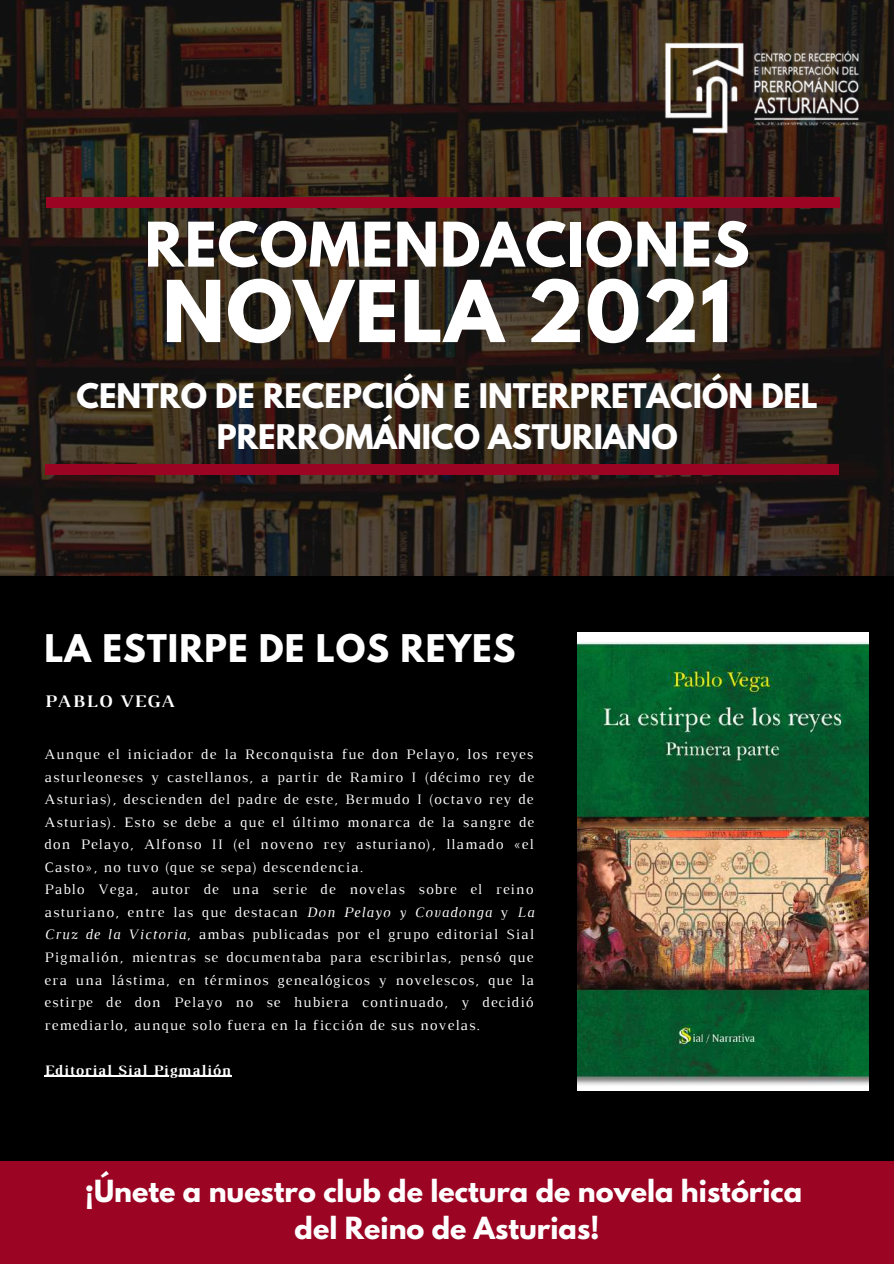
<style>
.page{position:relative;width:894px;height:1264px;background:#fff}
.page>*{position:absolute;margin:0;border:0;box-sizing:border-box;transform-origin:0 0}
.t1{font:700 75.45px "League Spartan";letter-spacing:.02em;color:#fff}
.t2{font:700 54.45px "League Spartan";letter-spacing:.02em;color:#fff}
.t3{font:700 33.75px "League Spartan";letter-spacing:.03em;color:#fff}
.t4{font:700 30px/41.7px "League Spartan";color:#fff;text-align:center}
.t5{font:700 27px/37.2px "League Spartan";color:#fff;text-align:center}
.t6{font:700 18px "Luthier";letter-spacing:.07em;color:#fff}
.t7{font:14.7px/22.5px "Luthier";letter-spacing:.07em;color:#fff}
.t8{font:700 14.7px "Luthier";letter-spacing:.07em;color:#fff}
.s1{font-style:italic}
</style>
<div class="page">
<div style="left:0;top:0;width:893px;height:1263px;background:#000"></div>
<img style="left:0;top:0;width:893px;height:576px">
<div style="left:45px;top:464px;width:793px;height:11px;background:#9b0422"></div>
<div style="left:46px;top:198px;width:793px;height:10px;background:#9b0422"></div>
<div style="left:0;top:1161px;width:893px;height:102px;background:#9b0422"></div>
<img style="left:657px;top:38px;width:211px;height:103px">
<img style="left:577px;top:632px;width:291px;height:458px">
<hr style="left:45px;top:1075px;width:186px;height:1px;background:#fff">
<h2 class="t2" style="left:145px;top:217px;width:606px">RECOMENDACIONES</h2>
<h1 class="t1" style="left:162px;top:274px;width:570px">NOVELA 2021</h1>
<h3 class="t4" style="left:76px;top:378px;width:742px">CENTRO DE RECEPCIÓN E INTERPRETACIÓN DEL<br>PRERROMÁNICO ASTURIANO</h3>
<h3 class="t3" style="left:45px;top:631px;width:472px">LA ESTIRPE DE LOS REYES</h3>
<p class="t6" style="left:45px;top:694px;width:132px">PABLO VEGA</p>
<p class="t7" style="left:45px;top:744px;width:491px">Aunque el iniciador de la Reconquista fue don Pelayo, los reyes asturleoneses y castellanos, a partir de Ramiro I (décimo rey de Asturias), descienden del padre de este, Bermudo I (octavo rey de Asturias). Esto se debe a que el último monarca de la sangre de don Pelayo, Alfonso II (el noveno rey asturiano), llamado «el Casto», no tuvo (que se sepa) descendencia.<br>Pablo Vega, autor de una serie de novelas sobre el reino asturiano, entre las que destacan <span class="s1">Don Pelayo y Covadonga</span> y <span class="s1">La Cruz de la Victoria</span>, ambas publicadas por el grupo editorial Sial Pigmalión, mientras se documentaba para escribirlas, pensó que era una lástima, en términos genealógicos y novelescos, que la estirpe de don Pelayo no se hubiera continuado, y decidió remediarlo, aunque solo fuera en la ficción de sus novelas.</p>
<p class="t8" style="left:45px;top:1064px;width:187px">Editorial Sial Pigmalión</p>
<h3 class="t5" style="left:85px;top:1175px;width:718px">¡Únete a nuestro club de lectura de novela histórica del Reino de Asturias!</h3>
</div>
